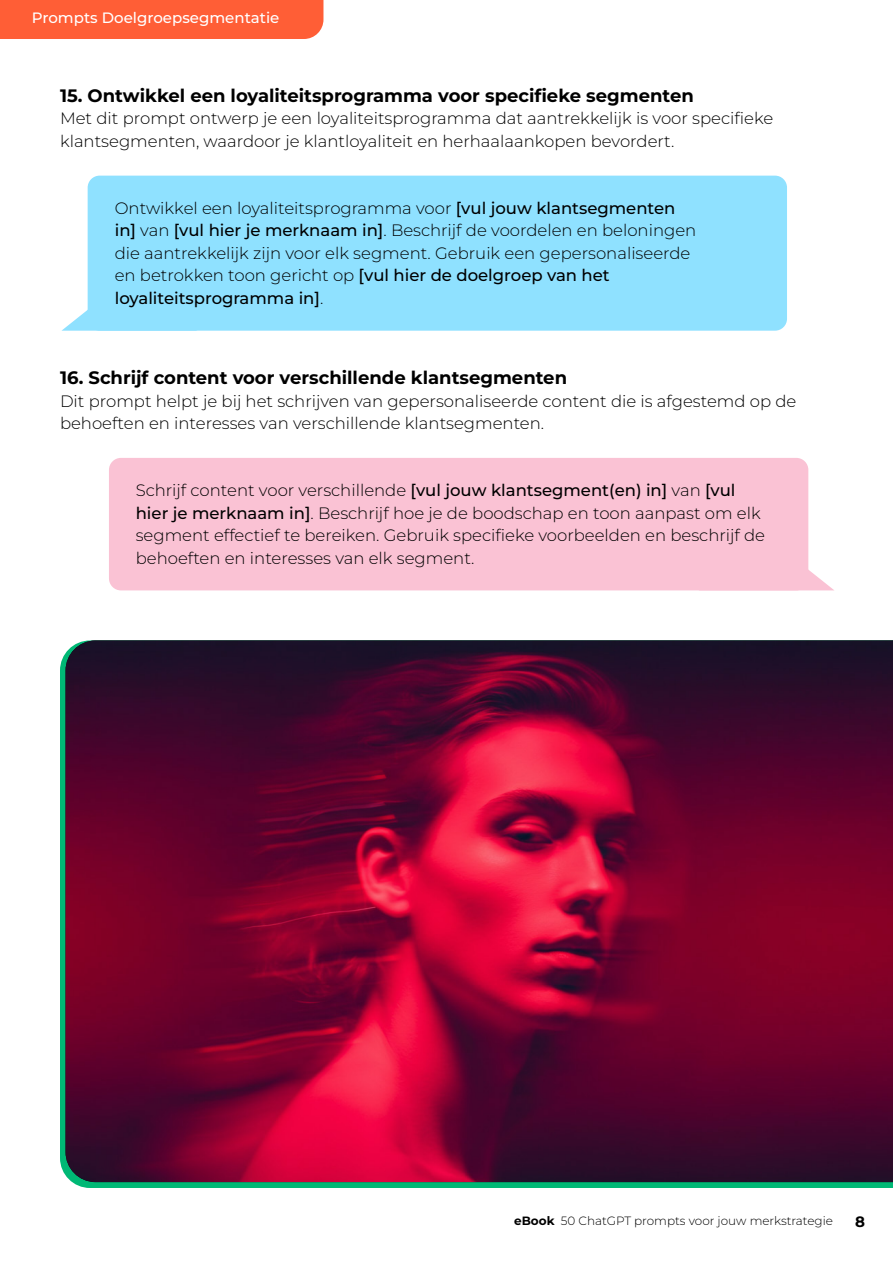
<style>
.page{position:relative;width:893px;height:1263px;background:#fff}
.page>*{position:absolute;margin:0;border:0;box-sizing:border-box;transform-origin:0 0}
.t1{font:700 18px "Montserrat";color:#000}
.t2{font:300 16.5px/22.5px "Montserrat";color:#000}
.t3{font:500 15px "Montserrat";color:#fff}
.t4{font:700 15px "Montserrat";color:#000}
.t5{font:300 12px "Montserrat";color:#000}
.s1{font-weight:500}
.s2{font-weight:700}
</style>
<div class="page">
<img style="left:66px;top:640px;width:827px;height:542px">
<div style="left:88px;top:176px;width:699px;height:155px;background:#8fe1ff;border-radius:12px"></div>
<svg style="left:61px;top:288px;width:136px;height:43px"></svg>
<div style="left:109px;top:458px;width:699px;height:132px;background:#fac2d4;border-radius:12px"></div>
<svg style="left:799px;top:548px;width:35px;height:42px"></svg>
<div style="left:0;top:0;width:323px;height:39px;background:#ff5e36"></div>
<p class="t3" style="left:32px;top:12px;width:249px">Prompts Doelgroepsegmentatie</p>
<p class="t1" style="left:60px;top:83px;width:635px">15. Ontwikkel een loyaliteitsprogramma voor specifieke segmenten</p>
<p class="t2" style="left:60px;top:107px;width:715px">Met dit prompt ontwerp je een loyaliteitsprogramma dat aantrekkelijk is voor specifieke klantsegmenten, waardoor je klantloyaliteit en herhaalaankopen bevordert.</p>
<p class="t2" style="left:115px;top:198px;width:583px">Ontwikkel een loyaliteitsprogramma voor <span class="s1">[vul jouw klantsegmenten in]</span> van <span class="s1">[vul hier je merknaam in]</span>. Beschrijf de voordelen en beloningen die aantrekkelijk zijn voor elk segment. Gebruik een gepersonaliseerde en betrokken toon gericht op <span class="s1">[vul hier de doelgroep van het loyaliteitsprogramma in]</span>.</p>
<p class="t1" style="left:60px;top:366px;width:509px">16. Schrijf content voor verschillende klantsegmenten</p>
<p class="t2" style="left:60px;top:391px;width:738px">Dit prompt helpt je bij het schrijven van gepersonaliseerde content die is afgestemd op de behoeften en interesses van verschillende klantsegmenten.</p>
<p class="t2" style="left:136px;top:480px;width:631px">Schrijf content voor verschillende <span class="s1">[vul jouw klantsegment(en) in]</span> van <span class="s1">[vul hier je merknaam in]</span>. Beschrijf hoe je de boodschap en toon aanpast om elk segment effectief te bereiken. Gebruik specifieke voorbeelden en beschrijf de behoeften en interesses van elk segment.</p>
<p class="t5" style="left:514px;top:1216px;width:320px"><span class="s2">eBook</span> 50 ChatGPT prompts voor jouw merkstrategie</p>
<p class="t4" style="left:855px;top:1215px;width:11px">8</p>
</div>
